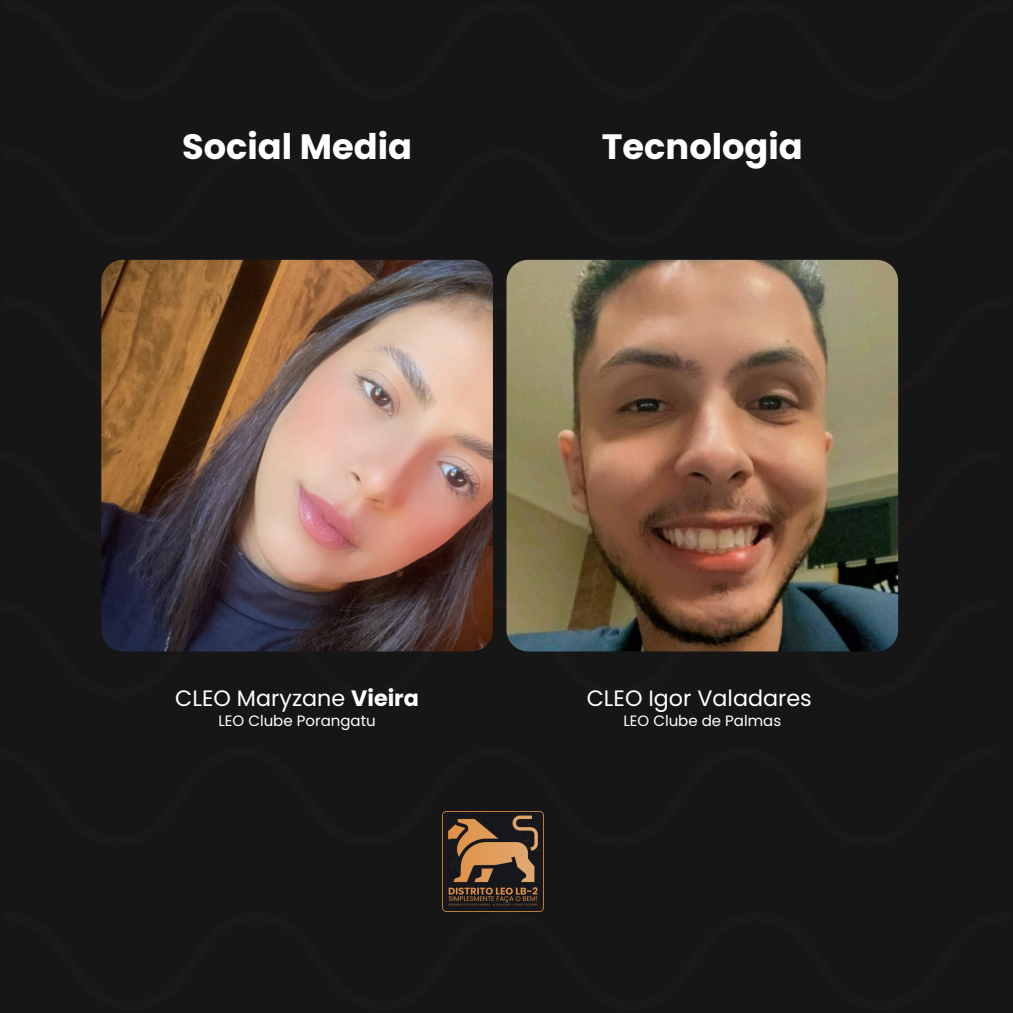
<style>
.page{position:relative;width:1013px;height:1013px;background:#fff}
.page>*{position:absolute;margin:0;border:0;box-sizing:border-box;transform-origin:0 0}
.t1{font:700 35.25px "Poppins";color:#fff}
.t2{font:22.25px "Poppins";color:#fff}
.t3{font:15px "Poppins";color:#fff}
.s1{font-weight:700}
</style>
<div class="page">
<div style="left:0;top:0;width:1012px;height:1012px;background:#161616"></div>
<img style="left:101px;top:260px;width:392px;height:391px">
<img style="left:506px;top:260px;width:392px;height:391px">
<img style="left:443px;top:811px;width:100px;height:100px">
<p class="t1" style="left:182px;top:122px;width:231px">Social Media</p>
<h2 class="t1" style="left:601px;top:122px;width:202px">Tecnologia</h2>
<p class="t2" style="left:175px;top:682px;width:245px">CLEO Maryzane <span class="s1">Vieira</span></p>
<p class="t2" style="left:586px;top:682px;width:227px">CLEO Igor Valadares</p>
<h2 class="t3" style="left:218px;top:709px;width:159px">LEO Clube Porangatu</h2>
<p class="t3" style="left:623px;top:709px;width:159px">LEO Clube de Palmas</p>
</div>
